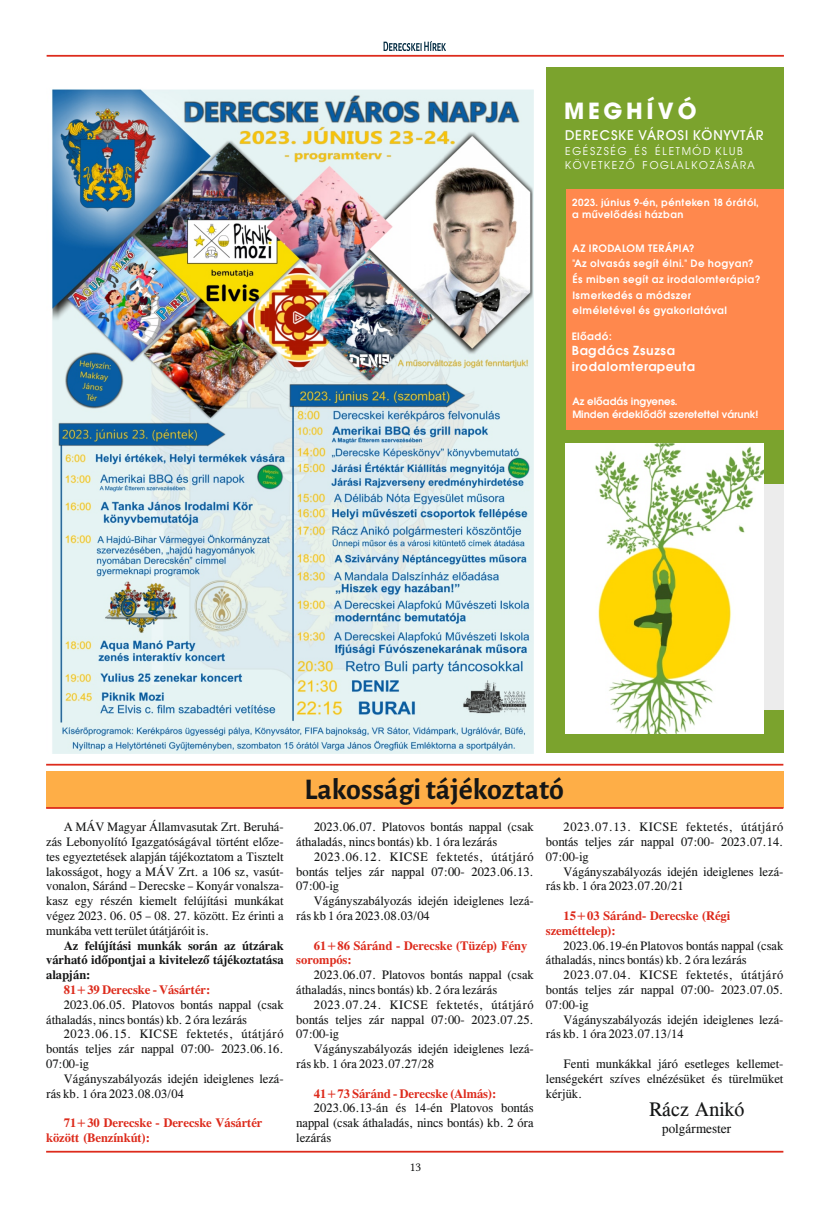
<style>
.page{position:relative;width:833px;height:1205px;background:#fff}
.page>*{position:absolute;margin:0;border:0;box-sizing:border-box;transform-origin:0 0}
.t1{font:700 30px "Alegreya Sans";color:#151616}
.t2{font:700 22.12px "Avant Garde PFL";letter-spacing:.185em;color:#fff}
.t3{font:20px "CG Times";color:#151616}
.t4{font:13.75px/15.9px "Avant Garde Gothic Dm PFL";letter-spacing:.04em;color:#fff}
.t5{font:500 13.75px "Avant Garde IT Cby BT";letter-spacing:.07em;color:#fff}
.t6{font:13.12px "CG Times";color:#151616}
.t7{font:12.5px/14.8px "CG Times";color:#151616}
.t8{font:700 12.5px/14.8px "CG Times";color:#dd2b1c}
.t9{font:700 12.5px/14.8px "CG Times";color:#151616;text-align:justify}
.t10{font:12.5px "Linux Libertine G";color:#151616}
.t11{font:11.25px/15.6px "Avant Garde Gothic Dm PFL";letter-spacing:.04em;color:#fff}
.t12{font:11.12px/12.9px "Avant Garde Gothic Dm PFL";color:#fff}
.t13{font:11.12px/13.4px "Avant Garde Bk PFL";letter-spacing:.15em;color:#fff}
.t14{font:10.88px/12.5px "Avant Garde Gothic Dm PFL";letter-spacing:.04em;color:#fff}
</style>
<div class="page">
<hr style="left:46px;top:1151px;width:737px;height:1px;background:#dd2b1c">
<hr style="left:47px;top:55px;width:737px;height:2px;background:#dd2b1c">
<svg style="left:383px;top:41px;width:63px;height:10px"></svg>
<div style="left:546px;top:67px;width:237px;height:686px;background:#7ba32d"></div>
<div style="left:705px;top:484px;width:78px;height:226px;background:#ececec"></div>
<img style="left:566px;top:444px;width:197px;height:289px">
<div style="left:566px;top:189px;width:217px;height:241px;background:#ff884d"></div>
<div style="left:46px;top:771px;width:737px;height:37px;background:#feae47"></div>
<hr style="left:46px;top:807px;width:737px;height:2px;background:#dd2b1c">
<hr style="left:46px;top:764px;width:737px;height:1px;background:#dd2b1c">
<img style="left:52px;top:89px;width:482px;height:665px">
<h2 class="t2" style="left:564px;top:103px;width:133px">MEGHÍVÓ</h2>
<p class="t5" style="left:565px;top:129px;width:200px">DERECSKE VÁROSI KÖNYVTÁR</p>
<p class="t13" style="left:565px;top:146px;width:191px">EGÉSZSÉG ÉS ÉLETMÓD KLUB<br>KÖVETKEZŐ FOGLALKOZÁSÁRA</p>
<p class="t14" style="left:572px;top:197px;width:188px">2023. június 9-én, pénteken 18 órától, a művelődési házban</p>
<p class="t11" style="left:572px;top:241px;width:189px">AZ IRODALOM TERÁPIA?<br>"Az olvasás segít élni." De hogyan?<br>És miben segít az irodalomterápia?<br>Ismerkedés a módszer<br>elméletével és gyakorlatával</p>
<p class="t11" style="left:572px;top:330px;width:41px">Előadó:</p>
<p class="t4" style="left:572px;top:344px;width:125px">Bagdács Zsuzsa irodalomterapeuta</p>
<p class="t12" style="left:572px;top:396px;width:187px">Az előadás ingyenes.<br>Minden érdeklődőt szeretettel várunk!</p>
<p class="t7" style="left:46px;top:821px;width:239px;text-align:justify;text-indent:18px">A MÁV Magyar Államvasutak Zrt. Beruhá&shy;zás Lebonyolító Igazgatóságával történt előze&shy;tes egyeztetések alapján tájékoztatom a Tisztelt lakosságot, hogy a MÁV Zrt. a 106 sz, vasút&shy;vonalon, Sáránd – Derecske – Konyár vonalsza&shy;kasz egy részén kiemelt felújítási munkákat végez 2023. 06. 05 – 08. 27. között. Ez érinti a munkába vett terület útátjáróit is.</p>
<p class="t9" style="left:46px;top:939px;width:239px;text-indent:18px">Az felújítási munkák során az útzárak várható időpontjai a kivitelező tájékoztatása alapján:</p>
<p class="t8" style="left:64px;top:983px;width:148px">81+39 Derecske - Vásártér:</p>
<p class="t7" style="left:46px;top:998px;width:239px;text-indent:18px">2023.06.05. Platovos bontás nappal (csak áthaladás, nincs bontás) kb. 2 óra lezárás</p>
<p class="t7" style="left:46px;top:1028px;width:239px;text-align:justify;text-indent:18px">2023.06.15. KICSE fektetés, útátjáró bontás teljes zár nappal 07:00- 2023.06.16.<br>07:00-ig</p>
<p class="t7" style="left:46px;top:1072px;width:239px;text-indent:18px">Vágányszabályozás idején ideiglenes lezá&shy;rás kb. 1 óra 2023.08.03/04</p>
<p class="t8" style="left:46px;top:1116px;width:218px;text-indent:18px">71+30 Derecske - Derecske Vásártér között (Benzínkút):</p>
<h1 class="t1" style="left:304px;top:775px;width:261px">Lakossági tájékoztató</h1>
<p class="t7" style="left:296px;top:821px;width:239px;text-indent:18px">2023.06.07. Platovos bontás nappal (csak áthaladás, nincs bontás) kb. 1 óra lezárás</p>
<p class="t7" style="left:296px;top:850px;width:239px;text-align:justify;text-indent:18px">2023.06.12. KICSE fektetés, útátjáró bontás teljes zár nappal 07:00- 2023.06.13.<br>07:00-ig</p>
<p class="t7" style="left:296px;top:895px;width:239px;text-indent:18px">Vágányszabályozás idején ideiglenes lezá&shy;rás kb 1 óra 2023.08.03/04</p>
<p class="t8" style="left:296px;top:939px;width:233px;text-indent:18px">61+86 Sáránd - Derecske (Tüzép) Fény sorompós:</p>
<p class="t7" style="left:296px;top:969px;width:239px;text-indent:18px">2023.06.07. Platovos bontás nappal (csak áthaladás, nincs bontás) kb. 2 óra lezárás</p>
<p class="t7" style="left:296px;top:998px;width:239px;text-align:justify;text-indent:18px">2023.07.24. KICSE fektetés, útátjáró bontás teljes zár nappal 07:00- 2023.07.25.<br>07:00-ig</p>
<p class="t7" style="left:296px;top:1043px;width:239px;text-indent:18px">Vágányszabályozás idején ideiglenes lezá&shy;rás kb. 1 óra 2023.07.27/28</p>
<p class="t8" style="left:314px;top:1087px;width:184px">41+73 Sáránd - Derecske (Almás):</p>
<p class="t7" style="left:296px;top:1102px;width:239px;text-align:justify;text-indent:18px">2023.06.13-án és 14-én Platovos bontás nappal (csak áthaladás, nincs bontás) kb. 2 óra lezárás</p>
<p class="t10" style="left:410px;top:1160px;width:13px">13</p>
<p class="t7" style="left:546px;top:821px;width:239px;text-align:justify;text-indent:18px">2023.07.13. KICSE fektetés, útátjáró bontás teljes zár nappal 07:00- 2023.07.14.<br>07:00-ig</p>
<p class="t7" style="left:546px;top:865px;width:239px;text-indent:18px">Vágányszabályozás idején ideiglenes lezá&shy;rás kb. 1 óra 2023.07.20/21</p>
<p class="t8" style="left:546px;top:909px;width:186px;text-indent:18px">15+03 Sáránd- Derecske (Régi szeméttelep):</p>
<p class="t7" style="left:546px;top:939px;width:239px;text-indent:18px">2023.06.19-én Platovos bontás nappal (csak áthaladás, nincs bontás) kb. 2 óra lezárás</p>
<p class="t7" style="left:546px;top:969px;width:239px;text-align:justify;text-indent:18px">2023.07.04. KICSE fektetés, útátjáró bontás teljes zár nappal 07:00- 2023.07.05.<br>07:00-ig</p>
<p class="t7" style="left:546px;top:1013px;width:239px;text-indent:18px">Vágányszabályozás idején ideiglenes lezá&shy;rás kb. 1 óra 2023.07.13/14</p>
<p class="t7" style="left:546px;top:1057px;width:239px;text-align:justify;text-indent:18px">Fenti munkákkal járó esetleges kellemet&shy;lenségekért szíves elnézésüket és türelmüket kérjük.</p>
<h3 class="t3" style="left:649px;top:1101px;width:97px">Rácz Anikó</h3>
<p class="t6" style="left:662px;top:1123px;width:71px">polgármester</p>
</div>
